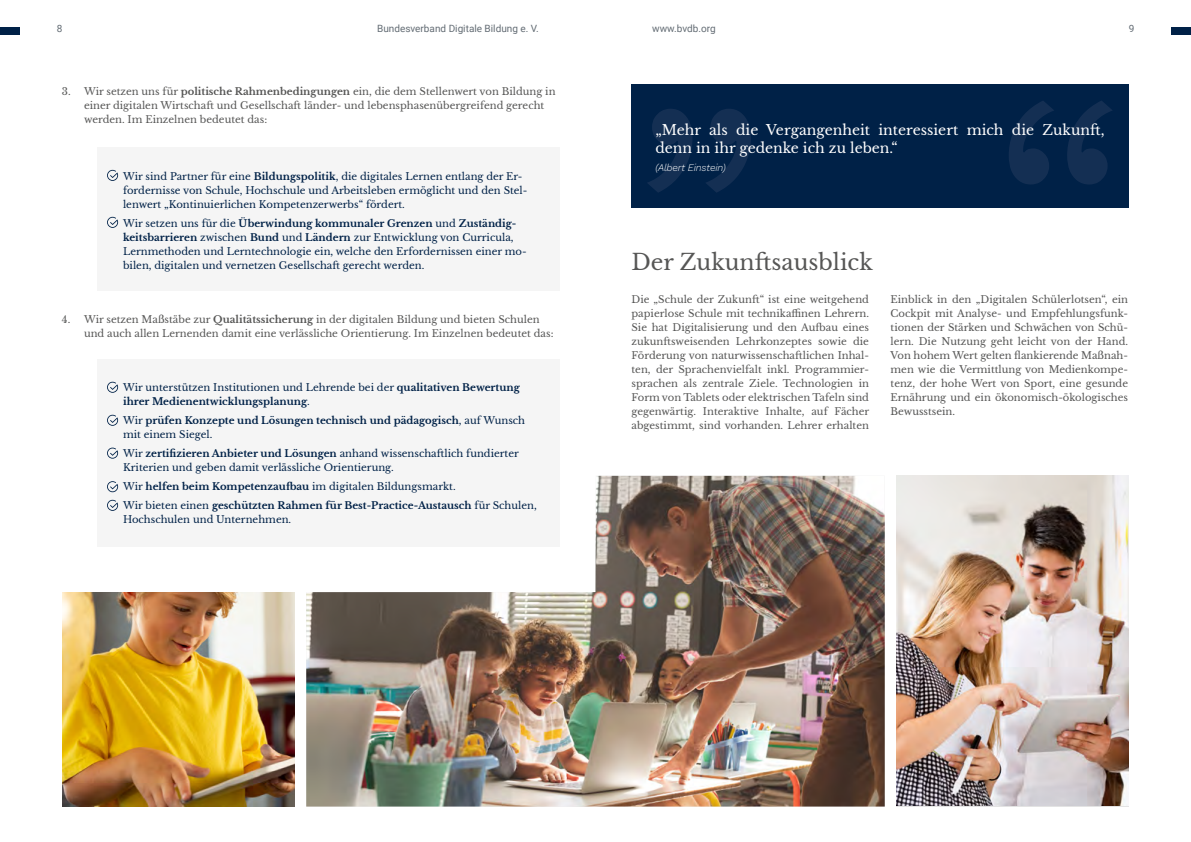
<style>
.page{position:relative;width:1191px;height:842px;background:#fff}
.page>*{position:absolute;margin:0;border:0;box-sizing:border-box;transform-origin:0 0}
.t1{font:300 400px "Work Sans";color:#173155}
.t2{font:22px "Libre Baskerville";color:#565655}
.t3{font:14px/18px "Libre Baskerville";color:#fff}
.t4{font:10px/14px "Libre Baskerville";color:#565655}
.t5{font:10px/14px "Libre Baskerville";color:#002147}
.t6{font:700 10px/14px "Libre Baskerville";color:#002147}
.t7{font:10px "Roboto";color:#636c74}
.t8{font:italic 300 10px "Work Sans";letter-spacing:-.01em;color:#fff}
.t9{font:10px "Libre Baskerville";color:#555655}
.s1{font-weight:700}
.s2{font-weight:400}
</style>
<div class="page">
<div style="left:1171px;top:27px;width:20px;height:8px;background:#002147"></div>
<div style="left:0;top:27px;width:20px;height:8px;background:#002147"></div>
<div style="left:631px;top:85px;width:497px;height:123px;background:#002147"></div>
<div style="left:97px;top:147px;width:462px;height:143px;background:#f5f5f5"></div>
<div style="left:97px;top:360px;width:462px;height:187px;background:#f5f5f5"></div>
<img style="left:306px;top:476px;width:578px;height:330px">
<img style="left:62px;top:592px;width:233px;height:214px">
<img style="left:896px;top:476px;width:232px;height:330px">
<svg style="left:107px;top:170px;width:11px;height:11px"></svg>
<svg style="left:107px;top:217px;width:11px;height:11px"></svg>
<svg style="left:107px;top:382px;width:11px;height:11px"></svg>
<svg style="left:107px;top:415px;width:11px;height:11px"></svg>
<svg style="left:107px;top:448px;width:11px;height:11px"></svg>
<svg style="left:107px;top:481px;width:11px;height:11px"></svg>
<svg style="left:107px;top:500px;width:11px;height:11px"></svg>
<p class="t7" style="left:57px;top:21px;width:7px">8</p>
<p class="t7" style="left:377px;top:21px;width:163px">Bundesverband Digitale Bildung e. V.</p>
<p class="t7" style="left:652px;top:21px;width:65px">www.bvdb.org</p>
<p class="t7" style="left:1128px;top:21px;width:7px">9</p>
<p class="t9" style="left:62px;top:85px;width:10px">3.</p>
<p class="t4" style="left:84px;top:84px;width:473px">Wir setzen uns für <span class="s1">politische Rahmenbedingungen</span> ein, die dem Stellenwert von Bildung in einer digitalen Wirtschaft und Gesellschaft länder- und lebensphasenübergreifend gerecht werden. Im Einzelnen bedeutet das:</p>
<p class="t5" style="left:123px;top:169px;width:406px">Wir sind Partner für eine <span class="s1">Bildungspolitik</span>, die digitales Lernen entlang der Er&shy;fordernisse von Schule, Hochschule und Arbeitsleben ermöglicht und den Stel&shy;lenwert „Kontinuierlichen Kompetenzerwerbs“ fördert.</p>
<p class="t5" style="left:123px;top:216px;width:405px">Wir setzen uns für die <span class="s1">Überwindung kommunaler Grenzen</span> und <span class="s1">Zuständig&shy;keitsbarrieren</span> zwischen <span class="s1">Bund</span> und <span class="s1">Ländern</span> zur Entwicklung von Curricula, Lernmethoden und Lerntechnologie ein, welche den Erfordernissen einer mo&shy;bilen, digitalen und vernetzen Gesellschaft gerecht werden.</p>
<p class="t9" style="left:62px;top:313px;width:10px">4.</p>
<p class="t4" style="left:84px;top:312px;width:471px">Wir setzen Maßstäbe zur <span class="s1">Qualitätssicherung</span> in der digitalen Bildung und bieten Schulen und auch allen Lernenden damit eine verlässliche Orientierung. Im Einzelnen bedeutet das:</p>
<p class="t6" style="left:123px;top:381px;width:398px"><span class="s2">Wir unterstützen Institutionen und Lehrende bei der</span> qualitativen Bewertung ihrer Medienentwicklungsplanung<span class="s2">.</span></p>
<p class="t6" style="left:123px;top:414px;width:403px"><span class="s2">Wir</span> prüfen Konzepte und Lösungen technisch und pädagogisch<span class="s2">, auf Wunsch mit einem Siegel.</span></p>
<p class="t5" style="left:123px;top:447px;width:397px">Wir <span class="s1">zertifizieren Anbieter und Lösungen</span> anhand wissenschaftlich fundierter<br>Kriterien und geben damit verlässliche Orientierung.</p>
<p class="t6" style="left:123px;top:477px;width:415px;line-height:19px"><span class="s2">Wir</span> helfen beim Kompetenzaufbau <span class="s2">im digitalen Bildungsmarkt.<br>Wir bieten einen</span> geschützten Rahmen für Best-Practice-Austausch <span class="s2">für Schulen,</span></p>
<p class="t5" style="left:123px;top:513px;width:170px">Hochschulen und Unternehmen.</p>
<h1 class="t1" style="left:625px;top:-298px;width:146px">„</h1>
<h1 class="t1" style="left:987px;top:-61px;width:146px">“</h1>
<h3 class="t3" style="left:655px;top:121px;width:451px">„Mehr als die Vergangenheit interessiert mich die Zukunft, denn in ihr gedenke ich zu leben.“</h3>
<p class="t8" style="left:655px;top:160px;width:72px">(Albert Einstein)</p>
<h2 class="t2" style="left:631px;top:249px;width:243px">Der Zukunftsausblick</h2>
<p class="t4" style="left:631px;top:292px;width:239px;text-align:justify">Die „Schule der Zukunft“ ist eine weitgehend papierlose Schule mit technikaffinen Lehrern.<br>Sie hat Digitalisierung und den Aufbau eines zukunftsweisenden Lehrkonzeptes sowie die Förderung von naturwissenschaftlichen Inhal&shy;ten, der Sprachenvielfalt inkl. Programmier&shy;sprachen als zentrale Ziele. Technologien in Form von Tablets oder elektrischen Tafeln sind gegenwärtig. Interaktive Inhalte, auf Fächer abgestimmt, sind vorhanden. Lehrer erhalten</p>
<p class="t4" style="left:890px;top:292px;width:239px;text-align:justify">Einblick in den „Digitalen Schülerlotsen“, ein Cockpit mit Analyse- und Empfehlungsfunk&shy;tionen der Stärken und Schwächen von Schü&shy;lern. Die Nutzung geht leicht von der Hand.<br>Von hohem Wert gelten flankierende Maßnah&shy;men wie die Vermittlung von Medienkompe&shy;tenz, der hohe Wert von Sport, eine gesunde Ernährung und ein ökonomisch-ökologisches Bewusstsein.</p>
</div>
